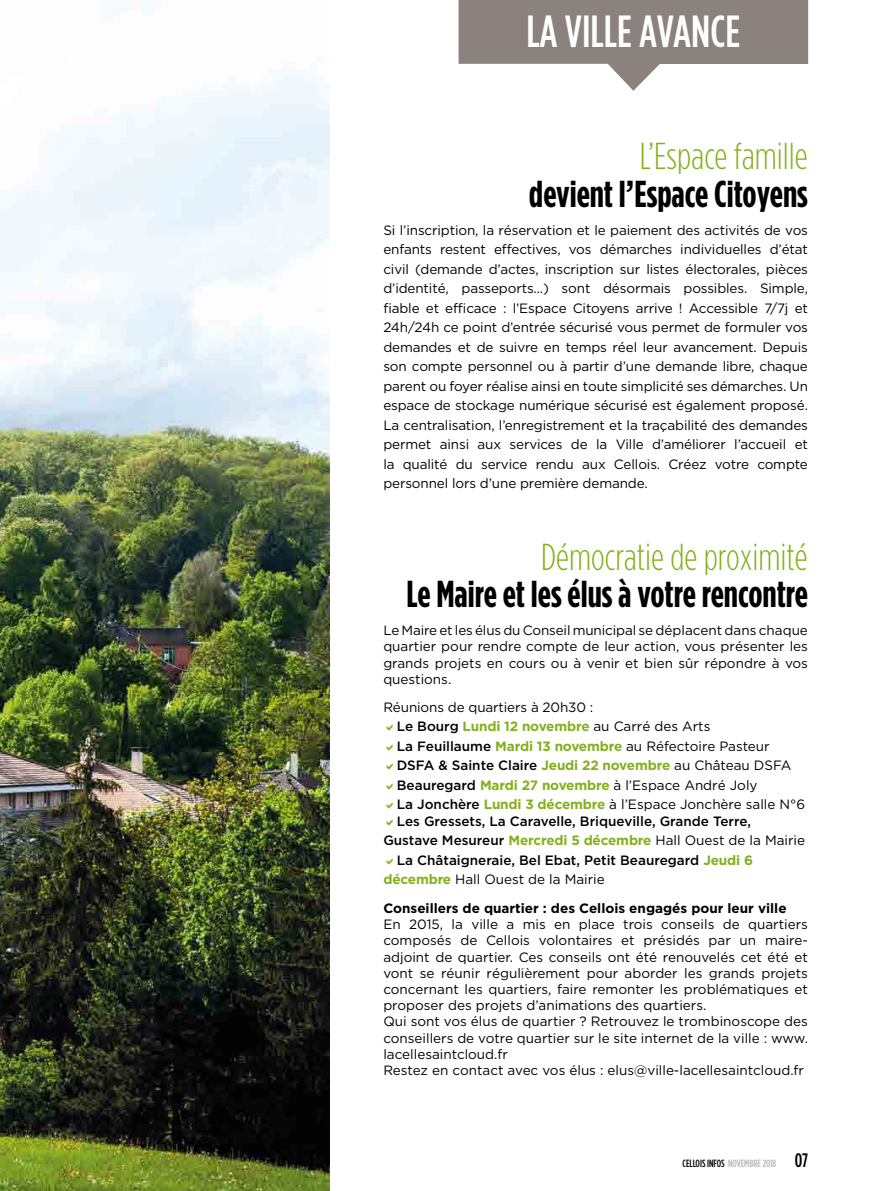
<style>
.page{position:relative;width:872px;height:1191px;background:#fff}
.page>*{position:absolute;margin:0;border:0;box-sizing:border-box;transform-origin:0 0}
.t1{font:500 condensed 45px "Gotham";color:#fff}
.t2{font:700 condensed 37.5px "Gotham";color:#000}
.t3{font:300 condensed 37.5px "Gotham";color:#84b01c}
.t4{font:13.5px/19.5px "Gotham";color:#000;text-align:justify}
.t5{font:500 13.5px "Gotham";color:#000}
.t6{font:700 13.5px "Gotham";color:#000}
.t7{font:500 condensed 10.5px "Gotham";color:#000}
.s1{font-weight:500}
.s2{font-weight:700;color:#84b01c}
.s3{color:#bbb6b3}
.s4{font-size:19.5px}
</style>
<div class="page">
<img style="left:0;top:3px;width:330px;height:1188px">
<svg style="left:458px;top:0;width:350px;height:91px"></svg>
<h1 class="t1" style="left:526px;top:6px;width:215px">LA VILLE AVANCE</h1>
<h2 class="t3" style="left:640px;top:136px;width:170px">L’Espace famille</h2>
<h2 class="t2" style="left:529px;top:172px;width:280px">devient l’Espace Citoyens</h2>
<p class="t4" style="left:383px;top:220px;width:426px">Si l’inscription, la réservation et le paiement des activités de vos enfants restent effectives, vos démarches individuelles d’état civil (demande d’actes, inscription sur listes électorales, pièces d’identité, passeports...) sont désormais possibles. Simple, fiable et efficace : l’Espace Citoyens arrive ! Accessible 7/7j et 24h/24h ce point d’entrée sécurisé vous permet de formuler vos demandes et de suivre en temps réel leur avancement. Depuis son compte personnel ou à partir d’une demande libre, chaque parent ou foyer réalise ainsi en toute simplicité ses démarches. Un espace de stockage numérique sécurisé est également proposé.<br>La centralisation, l’enregistrement et la traçabilité des demandes permet ainsi aux services de la Ville d’améliorer l’accueil et la qualité du service rendu aux Cellois. Créez votre compte personnel lors d’une première demande.</p>
<h2 class="t3" style="left:541px;top:537px;width:268px">Démocratie de proximité</h2>
<h2 class="t2" style="left:406px;top:573px;width:403px">Le Maire et les élus à votre rencontre</h2>
<p class="t4" style="left:383px;top:622px;width:426px;line-height:16.2px">Le Maire et les élus du Conseil municipal se déplacent dans chaque quartier pour rendre compte de leur action, vous présenter les grands projets en cours ou à venir et bien sûr répondre à vos questions.</p>
<p class="t4" style="left:397px;top:697px;width:410px;text-align:left;text-indent:-14px">Réunions de quartiers à 20h30 :<br><span class="s1">Le Bourg</span> <span class="s2">Lundi 12 novembre</span> au Carré des Arts<br><span class="s1">La Feuillaume</span> <span class="s2">Mardi 13 novembre</span> au Réfectoire Pasteur <span class="s1">DSFA &amp; Sainte Claire</span> <span class="s2">Jeudi 22 novembre</span> au Château DSFA <span class="s1">Beauregard</span> <span class="s2">Mardi 27 novembre</span> à l’Espace André Joly<br><span class="s1">La Jonchère</span> <span class="s2">Lundi 3 décembre</span> à l’Espace Jonchère salle N°6</p>
<p class="t5" style="left:397px;top:813px;width:356px">Les Gressets, La Caravelle, Briqueville, Grande Terre,</p>
<p class="t4" style="left:383px;top:830px;width:423px"><span class="s1">Gustave Mesureur</span> <span class="s2">Mercredi 5 décembre</span> Hall Ouest de la Mairie</p>
<p class="t5" style="left:397px;top:852px;width:358px">La Châtaigneraie, Bel Ebat, Petit Beauregard <span class="s2">Jeudi 6</span></p>
<p class="t4" style="left:383px;top:869px;width:223px"><span class="s2">décembre</span> Hall Ouest de la Mairie</p>
<p class="t6" style="left:383px;top:900px;width:405px">Conseillers de quartier : des Cellois engagés pour leur ville</p>
<p class="t4" style="left:383px;top:916px;width:426px;line-height:16.2px;text-align:left">En 2015, la ville a mis en place trois conseils de quartiers composés de Cellois volontaires et présidés par un maire&shy;adjoint de quartier. Ces conseils ont été renouvelés cet été et vont se réunir régulièrement pour aborder les grands projets concernant les quartiers, faire remonter les problématiques et proposer des projets d’animations des quartiers.<br>Qui sont vos élus de quartier ? Retrouvez le trombinoscope des conseillers de votre quartier sur le site internet de la ville : www. lacellesaintcloud.fr<br>Restez en contact avec vos élus : elus@ville-lacellesaintcloud.fr</p>
<p class="t7" style="left:682px;top:1157px;width:127px">CELLOIS INFOS <span class="s3">NOVEMBRE 2018</span> <span class="s4">07</span></p>
</div>
